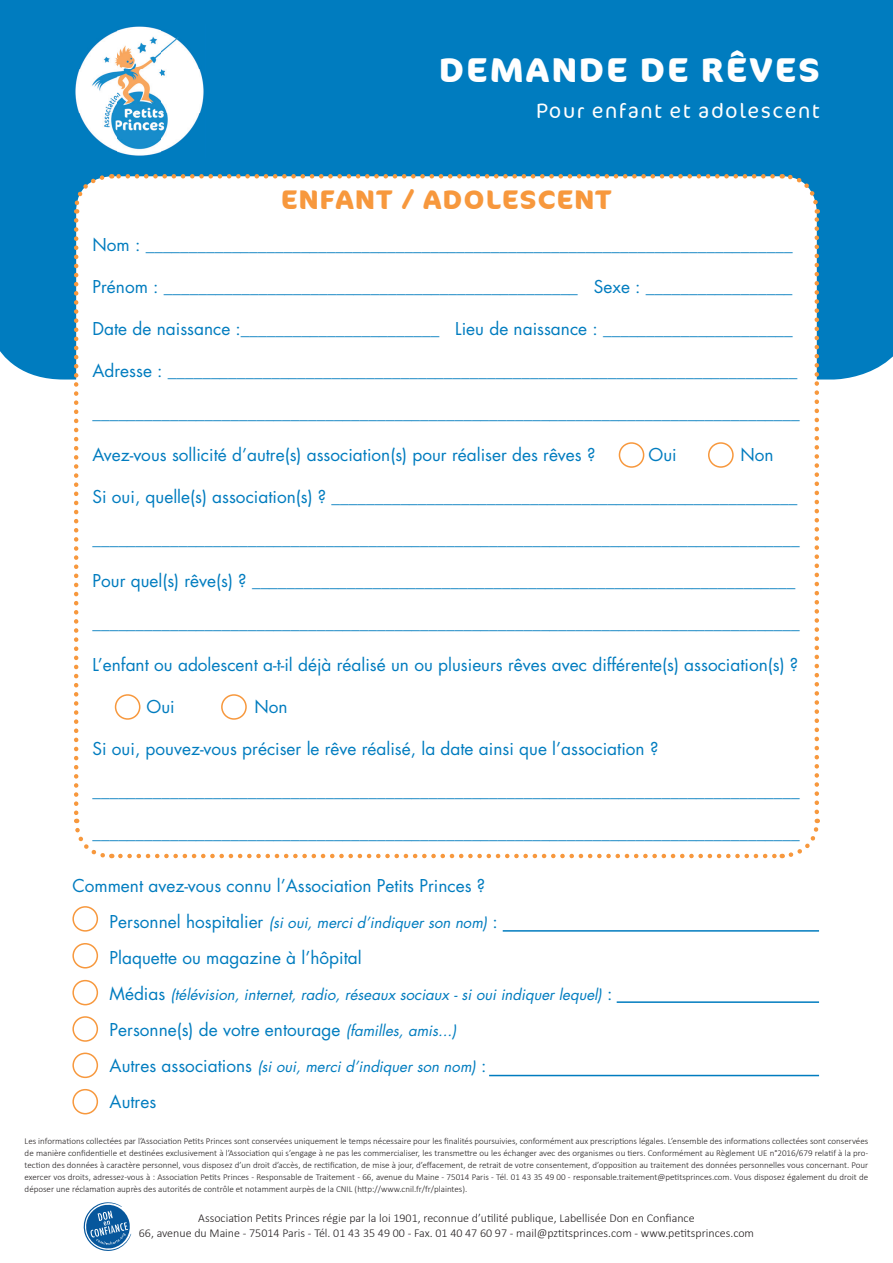
<style>
.page{position:relative;width:893px;height:1263px;background:#fff}
.page>*{position:absolute;margin:0;border:0;box-sizing:border-box;transform-origin:0 0}
.t1{font:700 34.5px "Cocon";letter-spacing:.07em;color:#fff}
.t2{font:700 27px "Cocon";letter-spacing:.05em;color:#f7983d}
.t3{font:300 21px "Cocon";letter-spacing:.07em;color:#fff}
.t4{font:17.25px "Futura Std";color:#007cbf}
.t5{font:italic 15px "Futura Std";color:#007cbf}
.t6{font:300 12px/15px "Calibri";color:#231f20;text-align:center}
.t7{font:300 9px/12px "Calibri";color:#231f20;text-align:justify}
.s1{font-style:normal;font-size:17.25px}
.s2{font-style:italic;font-size:15px}
</style>
<div class="page">
<div style="left:0;top:0;width:893px;height:379px;background:#007cbf"></div>
<img style="left:73px;top:25px;width:132px;height:132px">
<div style="left:76px;top:176px;width:741px;height:680px;background:#fff;border-radius:35px"></div>
<svg style="left:72px;top:220px;width:40px;height:639px"></svg>
<svg style="left:120px;top:819px;width:700px;height:40px"></svg>
<svg style="left:781px;top:172px;width:40px;height:640px"></svg>
<svg style="left:71px;top:172px;width:702px;height:42px"></svg>
<div style="left:115px;top:694px;width:25px;height:26px;border:2px solid #f7983d;border-radius:50%"></div>
<div style="left:221px;top:694px;width:26px;height:26px;border:2px solid #f7983d;border-radius:50%"></div>
<div style="left:619px;top:442px;width:25px;height:26px;border:2px solid #f7983d;border-radius:50%"></div>
<div style="left:708px;top:442px;width:26px;height:26px;border:2px solid #f7983d;border-radius:50%"></div>
<div style="left:72px;top:906px;width:26px;height:26px;border:2px solid #f7983d;border-radius:50%"></div>
<div style="left:72px;top:943px;width:26px;height:25px;border:2px solid #f7983d;border-radius:50%"></div>
<div style="left:72px;top:980px;width:26px;height:25px;border:2px solid #f7983d;border-radius:50%"></div>
<div style="left:72px;top:1016px;width:26px;height:26px;border:2px solid #f7983d;border-radius:50%"></div>
<div style="left:72px;top:1052px;width:26px;height:26px;border:2px solid #f7983d;border-radius:50%"></div>
<div style="left:72px;top:1089px;width:26px;height:25px;border:2px solid #f7983d;border-radius:50%"></div>
<hr style="left:503px;top:930px;width:316px;height:2px;background:#007cbf">
<hr style="left:617px;top:1001px;width:202px;height:2px;background:#007cbf">
<hr style="left:489px;top:1075px;width:330px;height:1px;background:#007cbf">
<svg style="left:83px;top:1202px;width:49px;height:49px"></svg>
<h1 class="t1" style="left:439px;top:49px;width:382px">DEMANDE DE RÊVES</h1>
<p class="t3" style="left:536px;top:98px;width:285px">Pour enfant et adolescent</p>
<h2 class="t2" style="left:281px;top:184px;width:332px">ENFANT / ADOLESCENT</h2>
<p class="t4" style="left:92px;top:234px;width:702px">Nom : ___________________________________________________________________________</p>
<p class="t4" style="left:92px;top:276px;width:702px">Prénom : ________________________________________________ Sexe : _________________</p>
<p class="t4" style="left:92px;top:318px;width:702px">Date de naissance :_______________________ Lieu de naissance : ______________________</p>
<p class="t4" style="left:92px;top:360px;width:707px">Adresse : _________________________________________________________________________</p>
<p class="t4" style="left:92px;top:402px;width:709px">__________________________________________________________________________________</p>
<p class="t4" style="left:92px;top:444px;width:504px">Avez-vous sollicité d’autre(s) association(s) pour réaliser des rêves ?</p>
<p class="t4" style="left:648px;top:444px;width:30px">Oui</p>
<p class="t4" style="left:740px;top:444px;width:35px">Non</p>
<p class="t4" style="left:92px;top:486px;width:706px">Si oui, quelle(s) association(s) ? ______________________________________________________</p>
<p class="t4" style="left:92px;top:528px;width:709px">__________________________________________________________________________________</p>
<p class="t4" style="left:92px;top:570px;width:704px">Pour quel(s) rêve(s) ? _______________________________________________________________</p>
<p class="t4" style="left:92px;top:612px;width:709px">__________________________________________________________________________________</p>
<p class="t4" style="left:92px;top:654px;width:707px">L’enfant ou adolescent a-t-il déjà réalisé un ou plusieurs rêves avec différente(s) association(s) ?</p>
<p class="t4" style="left:146px;top:696px;width:30px">Oui</p>
<p class="t4" style="left:254px;top:696px;width:35px">Non</p>
<p class="t4" style="left:92px;top:738px;width:567px">Si oui, pouvez-vous préciser le rêve réalisé, la date ainsi que l’association ?</p>
<p class="t4" style="left:92px;top:780px;width:709px">__________________________________________________________________________________</p>
<p class="t4" style="left:92px;top:822px;width:709px">__________________________________________________________________________________</p>
<p class="t4" style="left:72px;top:875px;width:414px">Comment avez-vous connu l’Association Petits Princes ?</p>
<p class="t5" style="left:110px;top:913px;width:390px"><span class="s1">Pe rs o n n e l h o s p i ta l i e r</span> (si oui, merci d’indiquer son nom) <span class="s1">:</span></p>
<p class="t4" style="left:110px;top:947px;width:254px">Plaquette ou magazine à l’hôpital</p>
<p class="t5" style="left:110px;top:985px;width:504px"><span class="s1">M é d i a s</span> (télévision, internet, radio, réseaux sociaux - si oui indiquer lequel) <span class="s1">:</span></p>
<p class="t4" style="left:110px;top:1019px;width:352px">Personne(s) de votre entourage <span class="s2">(familles, amis...)</span></p>
<p class="t5" style="left:110px;top:1057px;width:378px"><span class="s1">A u t res a s s oc i a t i o n s</span> (si oui, merci d’indiquer son nom) <span class="s1">:</span></p>
<p class="t4" style="left:110px;top:1091px;width:48px">Autres</p>
<p class="t7" style="left:25px;top:1135px;width:845px">Les informations collectées par l’Association Petits Princes sont conservées uniquement le temps nécessaire pour les finalités poursuivies, conformément aux prescriptions légales. L’ensemble des informations collectées sont conservées de manière confidentielle et destinées exclusivement à l’Association qui s’engage à ne pas les commercialiser, les transmettre ou les échanger avec des organismes ou tiers. Conformément au Règlement UE n°2016/679 relatif à la pro&shy;tection des données à caractère personnel, vous disposez d’un droit d’accès, de rectification, de mise à jour, d’effacement, de retrait de votre consentement, d’opposition au traitement des données personnelles vous concernant. Pour exercer vos droits, adressez-vous à : Association Petits Princes - Responsable de Traitement - 66, avenue du Maine - 75014 Paris - Tél. 01 43 35 49 00 - responsable.traitement@petitsprinces.com. Vous disposez également du droit de déposer une réclamation auprès des autorités de contrôle et notamment aurpès de la CNIL (http://www.cnil.fr/fr/plaintes).</p>
<p class="t6" style="left:139px;top:1210px;width:617px">Association Petits Princes régie par la loi 1901, reconnue d’utilité publique, Labellisée Don en Confiance<br>66, avenue du Maine - 75014 Paris - Tél. 01 43 35 49 00 - Fax. 01 40 47 60 97 - mail@pztitsprinces.com - www.petitsprinces.com</p>
</div>
